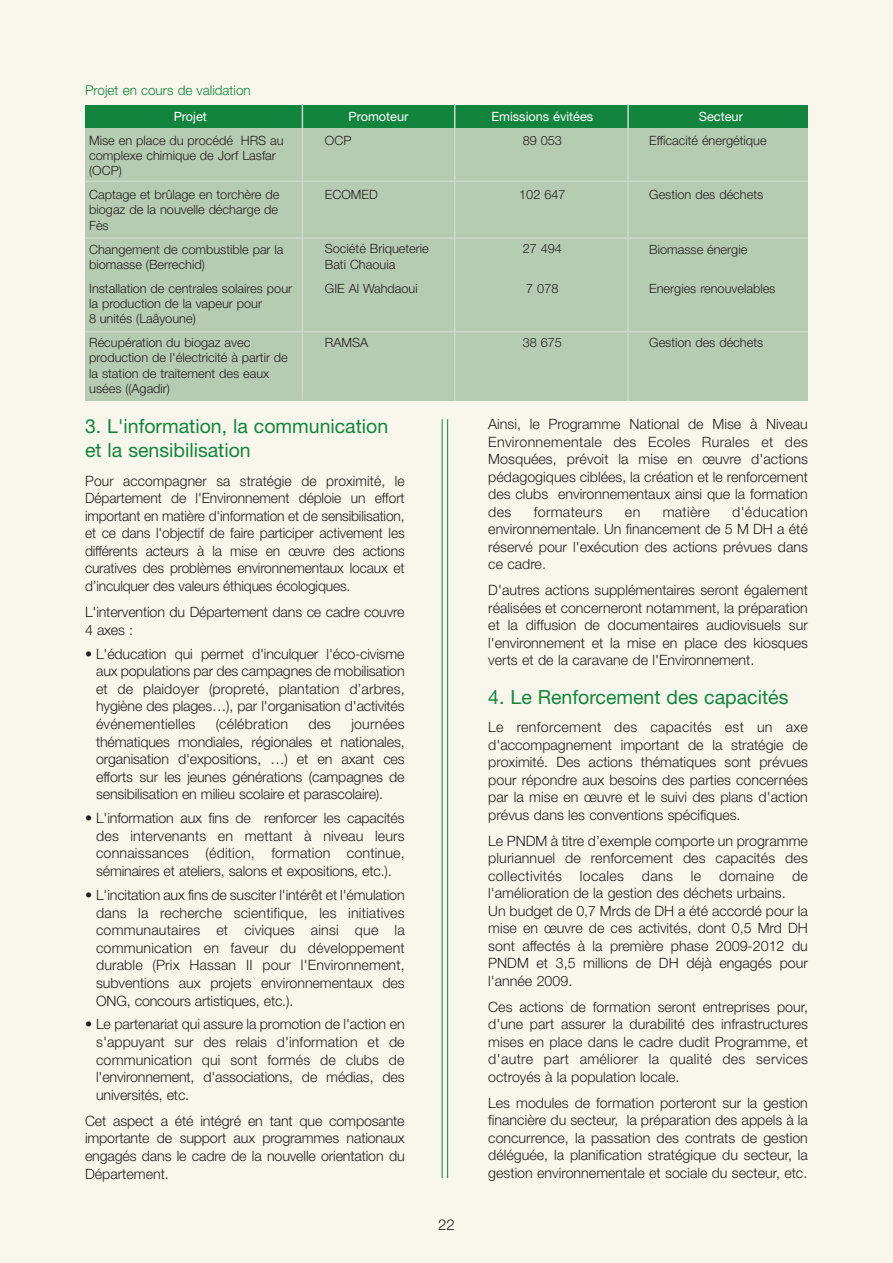
<style>
.page{position:relative;width:893px;height:1263px;background:#f9f7eb}
.page>*{position:absolute;margin:0;border:0;box-sizing:border-box;transform-origin:0 0}
.t1{font:19.5px/23.9px "Helvetica Neue";color:#13843e}
.t2{font:300 15px "Helvetica Neue";color:#231f20}
.t3{font:300 14.25px/17.5px "Helvetica Neue";color:#231f20;text-align:justify}
.t4{font:300 14.25px "Helvetica Neue";letter-spacing:.02em;color:#231f20}
.t5{font:300 13.5px "Helvetica Neue";color:#13843e}
.t6{font:300 12.75px/15.3px "Helvetica Neue";color:#231f20}
.t7{font:12.75px "Helvetica Neue";color:#fff}
</style>
<div class="page">
<hr style="left:442px;top:419px;width:1px;height:759px;background:#13843e">
<hr style="left:447px;top:419px;width:1px;height:759px;background:#13843e">
<div style="left:85px;top:127px;width:723px;height:274px;background:#b6ccb2"></div>
<div style="left:85px;top:105px;width:723px;height:22px;background:#13843e"></div>
<hr style="left:302px;top:104px;width:1px;height:296px;background:#cbdac8">
<hr style="left:454px;top:104px;width:1px;height:297px;background:#cbdac8">
<hr style="left:627px;top:104px;width:2px;height:297px;background:#cbdac8">
<hr style="left:85px;top:181px;width:723px;height:1px;background:#cbdac8">
<hr style="left:85px;top:237px;width:723px;height:2px;background:#cbdac8">
<hr style="left:85px;top:331px;width:723px;height:1px;background:#cbdac8">
<p class="t5" style="left:85px;top:85px;width:167px">Projet en cours de validation</p>
<p class="t7" style="left:174px;top:112px;width:35px">Projet</p>
<p class="t6" style="left:89px;top:134px;width:196px">Mise en place du procédé HRS au complexe chimique de Jorf Lasfar (OCP)</p>
<p class="t6" style="left:89px;top:188px;width:192px;text-align:justify">Captage et brûlage en torchère de biogaz de la nouvelle décharge de Fès</p>
<p class="t6" style="left:89px;top:243px;width:196px">Changement de combustible par la biomasse (Berrechid)</p>
<p class="t6" style="left:89px;top:282px;width:205px">Installation de centrales solaires pour la production de la vapeur pour<br>8 unités (Laâyoune)</p>
<p class="t6" style="left:89px;top:336px;width:200px">Récupération du biogaz avec production de l'électricité à partir de la station de traitement des eaux usées ((Agadir)</p>
<p class="t7" style="left:348px;top:112px;width:61px">Promoteur</p>
<p class="t6" style="left:325px;top:134px;width:28px">OCP</p>
<p class="t6" style="left:325px;top:188px;width:54px">ECOMED</p>
<p class="t6" style="left:325px;top:242px;width:106px">Société Briqueterie<br>Bati Chaouia</p>
<p class="t6" style="left:325px;top:282px;width:94px">GIE Al Wahdaoui</p>
<p class="t6" style="left:325px;top:336px;width:45px">RAMSA</p>
<h1 class="t1" style="left:85px;top:416px;width:305px">3. L'information, la communication et la sensibilisation</h1>
<p class="t3" style="left:85px;top:473px;width:321px">Pour accompagner sa stratégie de proximité, le Département de l'Environnement déploie un effort important en matière d'information et de sensibilisation, et ce dans l'objectif de faire participer activement les différents acteurs à la mise en œuvre des actions curatives des problèmes environnementaux locaux et d’inculquer des valeurs éthiques écologiques.</p>
<p class="t3" style="left:85px;top:605px;width:321px">L'intervention du Département dans ce cadre couvre<br>4 axes :</p>
<p class="t3" style="left:96px;top:646px;width:310px;text-indent:-11px">• L'éducation qui permet d'inculquer l'éco-civisme aux populations par des campagnes de mobilisation et de plaidoyer (propreté, plantation d’arbres, hygiène des plages…), par l'organisation d'activités événementielles</p>
<p class="t3" style="left:96px;top:716px;width:310px;text-indent:255px">journées thématiques mondiales, régionales et nationales, organisation d'expositions, …) et en axant ces efforts sur les jeunes générations (campagnes de sensibilisation en milieu scolaire et parascolaire).</p>
<p class="t3" style="left:96px;top:811px;width:310px;text-indent:-11px">• L'information aux fins de renforcer les capacités des intervenants en mettant à niveau leurs connaissances (édition, formation continue, séminaires et ateliers, salons et expositions, etc.).</p>
<p class="t3" style="left:96px;top:887px;width:310px;text-indent:-11px">• L'incitation aux fins de susciter l'intérêt et l'émulation dans la recherche scientifique, les initiatives communautaires et civiques ainsi que la communication en faveur du développement durable (Prix Hassan II pour l'Environnement, subventions aux projets environnementaux des ONG, concours artistiques, etc.).</p>
<p class="t3" style="left:96px;top:1017px;width:310px;text-indent:-11px">• Le partenariat qui assure la promotion de l'action en s'appuyant sur des relais d'information et de communication qui sont formés de clubs de l'environnement, d'associations, de médias, des universités, etc.</p>
<p class="t3" style="left:85px;top:1113px;width:321px">Cet aspect a été intégré en tant que composante importante de support aux programmes nationaux engagés dans le cadre de la nouvelle orientation du Département.</p>
<p class="t3" style="left:216px;top:716px;width:74px">(célébration</p>
<p class="t3" style="left:308px;top:716px;width:24px">des</p>
<p class="t2" style="left:438px;top:1219px;width:18px">22</p>
<p class="t7" style="left:491px;top:112px;width:103px">Emissions évitées</p>
<p class="t6" style="left:523px;top:134px;width:41px">89 053</p>
<p class="t7" style="left:699px;top:112px;width:46px">Secteur</p>
<p class="t6" style="left:649px;top:134px;width:119px">Efficacité énergétique</p>
<p class="t6" style="left:519px;top:188px;width:48px">102 647</p>
<p class="t6" style="left:649px;top:188px;width:116px">Gestion des déchets</p>
<p class="t6" style="left:523px;top:242px;width:41px">27 494</p>
<p class="t6" style="left:526px;top:282px;width:34px">7 078</p>
<p class="t6" style="left:649px;top:243px;width:100px">Biomasse énergie</p>
<p class="t6" style="left:649px;top:282px;width:128px">Energies renouvelables</p>
<p class="t6" style="left:523px;top:336px;width:41px">38 675</p>
<p class="t6" style="left:649px;top:336px;width:116px">Gestion des déchets</p>
<p class="t3" style="left:488px;top:417px;width:321px">Ainsi, le Programme National de Mise à Niveau Environnementale des Ecoles Rurales et des Mosquées, prévoit la mise en œuvre d'actions pédagogiques ciblées, la création et le renforcement des clubs environnementaux ainsi que la formation des</p>
<p class="t3" style="left:488px;top:504px;width:321px;text-indent:244px">d'éducation environnementale. Un financement de 5 M DH a été réservé pour l'exécution des actions prévues dans ce cadre.</p>
<p class="t3" style="left:488px;top:583px;width:321px">D'autres actions supplémentaires seront également réalisées et concerneront notamment, la préparation et la diffusion de documentaires audiovisuels sur l'environnement et la mise en place des kiosques verts et de la caravane de l'Environnement.</p>
<h1 class="t1" style="left:488px;top:687px;width:302px">4. Le Renforcement des capacités</h1>
<p class="t3" style="left:488px;top:720px;width:321px">Le renforcement des capacités est un axe d'accompagnement important de la stratégie de proximité. Des actions thématiques sont prévues pour répondre aux besoins des parties concernées par la mise en œuvre et le suivi des plans d'action prévus dans les conventions spécifiques.</p>
<p class="t3" style="left:488px;top:833px;width:321px">Le PNDM à titre d’exemple comporte un programme pluriannuel de renforcement des capacités des collectivités</p>
<p class="t4" style="left:534px;top:507px;width:70px">formateurs</p>
<p class="t3" style="left:625px;top:504px;width:17px">en</p>
<p class="t4" style="left:663px;top:507px;width:49px">matière</p>
<p class="t4" style="left:580px;top:870px;width:46px">locales</p>
<p class="t3" style="left:642px;top:868px;width:33px">dans</p>
<p class="t3" style="left:691px;top:868px;width:12px">le</p>
<p class="t4" style="left:719px;top:870px;width:56px">domaine</p>
<p class="t3" style="left:792px;top:868px;width:17px">de</p>
<p class="t3" style="left:488px;top:886px;width:321px;text-align:left">l'amélioration de la gestion des déchets urbains.<br>Un budget de 0,7 Mrds de DH a été accordé pour la mise en œuvre de ces activités, dont 0,5 Mrd DH sont affectés à la première phase 2009-2012 du PNDM et 3,5 millions de DH déjà engagés pour l'année 2009.</p>
<p class="t3" style="left:488px;top:999px;width:321px">Ces actions de formation seront entreprises pour, d'une part assurer la durabilité des infrastructures mises en place dans le cadre dudit Programme, et d'autre part améliorer la qualité des services octroyés à la population locale.</p>
<p class="t3" style="left:488px;top:1095px;width:321px">Les modules de formation porteront sur la gestion financière du secteur, la préparation des appels à la concurrence, la passation des contrats de gestion déléguée, la planification stratégique du secteur, la gestion environnementale et sociale du secteur, etc.</p>
</div>
